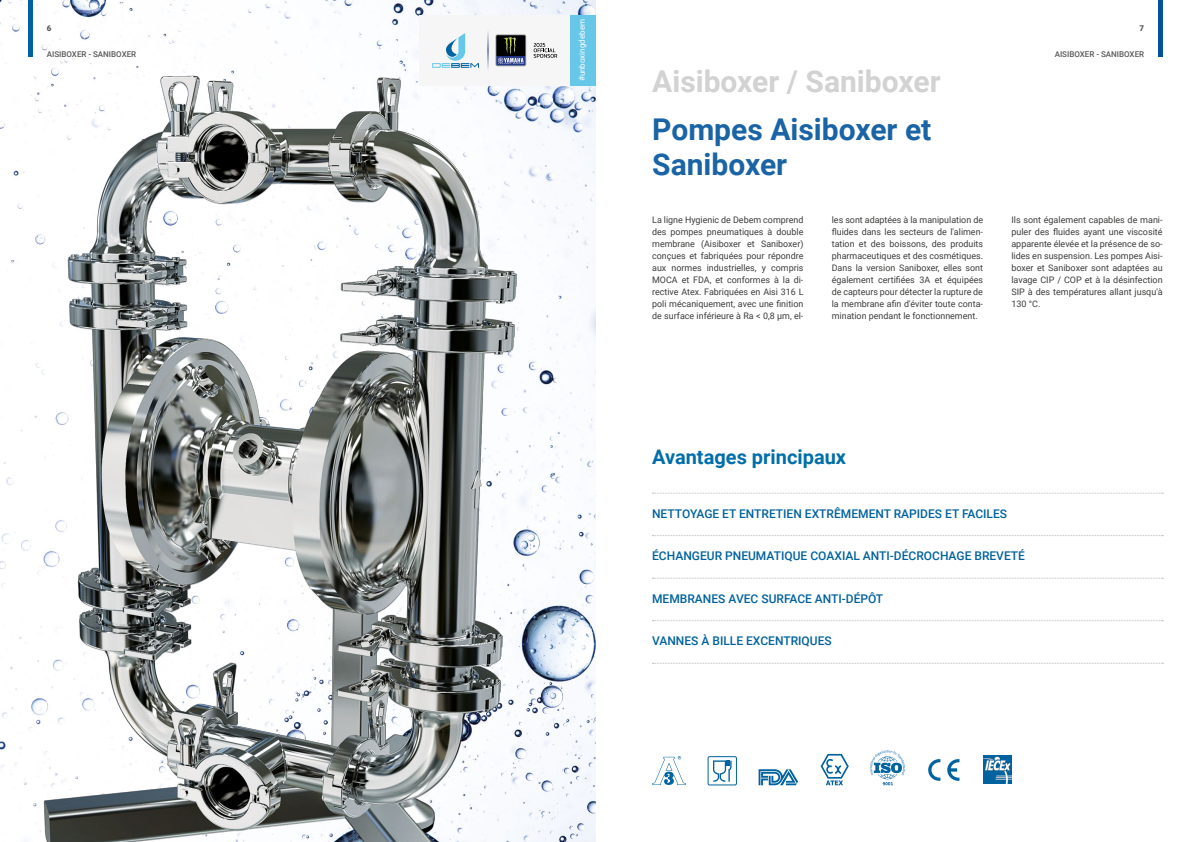
<style>
.page{position:relative;width:1191px;height:842px;background:#fff}
.page>*{position:absolute;margin:0;border:0;box-sizing:border-box;transform-origin:0 0}
.t1{font:700 30px/35px "Roboto";color:#1a64a5}
.t2{font:700 30px "Roboto";color:#d2d2d2}
.t3{font:700 20px "Roboto";color:#006ea8}
.t4{font:500 12px "Roboto";color:#00629e}
.t5{font:9px/12px "Roboto";color:#3c3c3b;text-align:justify}
.t6{font:500 8px "Roboto";color:#575756}
.t7{font:8px "Roboto";color:#fff}
.t8{font:900 8px "Roboto";color:#575756}
</style>
<div class="page">
<div style="left:1157px;top:0;width:5px;height:57px;background:#00529c"></div>
<img style="left:0;top:0;width:595px;height:842px">
<svg style="left:928px;top:759px;width:12px;height:22px"></svg>
<svg style="left:947px;top:759px;width:12px;height:22px"></svg>
<svg style="left:870px;top:750px;width:35px;height:35px"></svg>
<svg style="left:652px;top:756px;width:34px;height:29px"></svg>
<svg style="left:758px;top:769px;width:40px;height:16px"></svg>
<div style="left:708px;top:756px;width:29px;height:29px;border:1px solid #00629e"></div>
<svg style="left:713px;top:760px;width:18px;height:22px"></svg>
<svg style="left:820px;top:754px;width:28px;height:31px"></svg>
<svg style="left:652px;top:493px;width:511px;height:1px"></svg>
<svg style="left:652px;top:535px;width:511px;height:1px"></svg>
<svg style="left:652px;top:578px;width:511px;height:1px"></svg>
<svg style="left:652px;top:620px;width:511px;height:1px"></svg>
<svg style="left:652px;top:663px;width:511px;height:1px"></svg>
<img style="left:983px;top:755px;width:28px;height:29px">
<img style="left:11px;top:65px;width:524px;height:777px">
<div style="left:28px;top:0;width:5px;height:57px;background:#00629e"></div>
<div style="left:569px;top:15px;width:26px;height:71px;background:#67c7e9"></div>
<div style="left:419px;top:15px;width:150px;height:71px;background:#f6f6f6"></div>
<svg style="left:432px;top:33px;width:47px;height:35px"></svg>
<svg style="left:495px;top:34px;width:31px;height:32px"></svg>
<svg style="left:487px;top:32px;width:1px;height:37px"></svg>
<svg style="left:533px;top:43px;width:24px;height:15px"></svg>
<p class="t8" style="left:47px;top:22px;width:6px">6</p>
<p class="t6" style="left:47px;top:48px;width:91px">AISIBOXER - SANIBOXER</p>
<p class="t7" style="left:576px;top:81px;width:64px;rotate:-90deg">#unboxingdebem</p>
<h1 class="t2" style="left:652px;top:60px;width:290px">Aisiboxer / Saniboxer</h1>
<h1 class="t1" style="left:652px;top:110px;width:281px">Pompes Aisiboxer et<br>Saniboxer</h1>
<p class="t8" style="left:1139px;top:22px;width:6px">7</p>
<p class="t6" style="left:1054px;top:48px;width:91px">AISIBOXER - SANIBOXER</p>
<p class="t5" style="left:652px;top:214px;width:153px">La ligne Hygienic de Debem comprend des pompes pneumatiques à double membrane (Aisiboxer et Saniboxer) conçues et fabriquées pour répondre aux normes industrielles, y compris MOCA et FDA, et conformes à la di&shy;rective Atex. Fabriquées en Aisi 316 L poli mécaniquement, avec une finition de surface inférieure à Ra &lt; 0,8 μm, el-</p>
<p class="t5" style="left:831px;top:214px;width:153px">les sont adaptées à la manipulation de fluides dans les secteurs de l'alimen&shy;tation et des boissons, des produits pharmaceutiques et des cosmétiques.<br>Dans la version Saniboxer, elles sont également certifiées 3A et équipées de capteurs pour détecter la rupture de la membrane afin d'éviter toute conta&shy;mination pendant le fonctionnement.</p>
<p class="t5" style="left:1011px;top:214px;width:153px">Ils sont également capables de mani&shy;puler des fluides ayant une viscosité apparente élevée et la présence de so&shy;lides en suspension. Les pompes Aisi&shy;boxer et Saniboxer sont adaptées au lavage CIP / COP et à la désinfection SIP à des températures allant jusqu'à 130 °C.</p>
<h2 class="t3" style="left:652px;top:443px;width:195px">Avantages principaux</h2>
<h3 class="t4" style="left:652px;top:505px;width:356px">NETTOYAGE ET ENTRETIEN EXTRÊMEMENT RAPIDES ET FACILES</h3>
<h3 class="t4" style="left:652px;top:548px;width:374px">ÉCHANGEUR PNEUMATIQUE COAXIAL ANTI-DÉCROCHAGE BREVETÉ</h3>
<h3 class="t4" style="left:652px;top:590px;width:233px">MEMBRANES AVEC SURFACE ANTI-DÉPÔT</h3>
<h3 class="t4" style="left:652px;top:633px;width:181px">VANNES À BILLE EXCENTRIQUES</h3>
</div>
